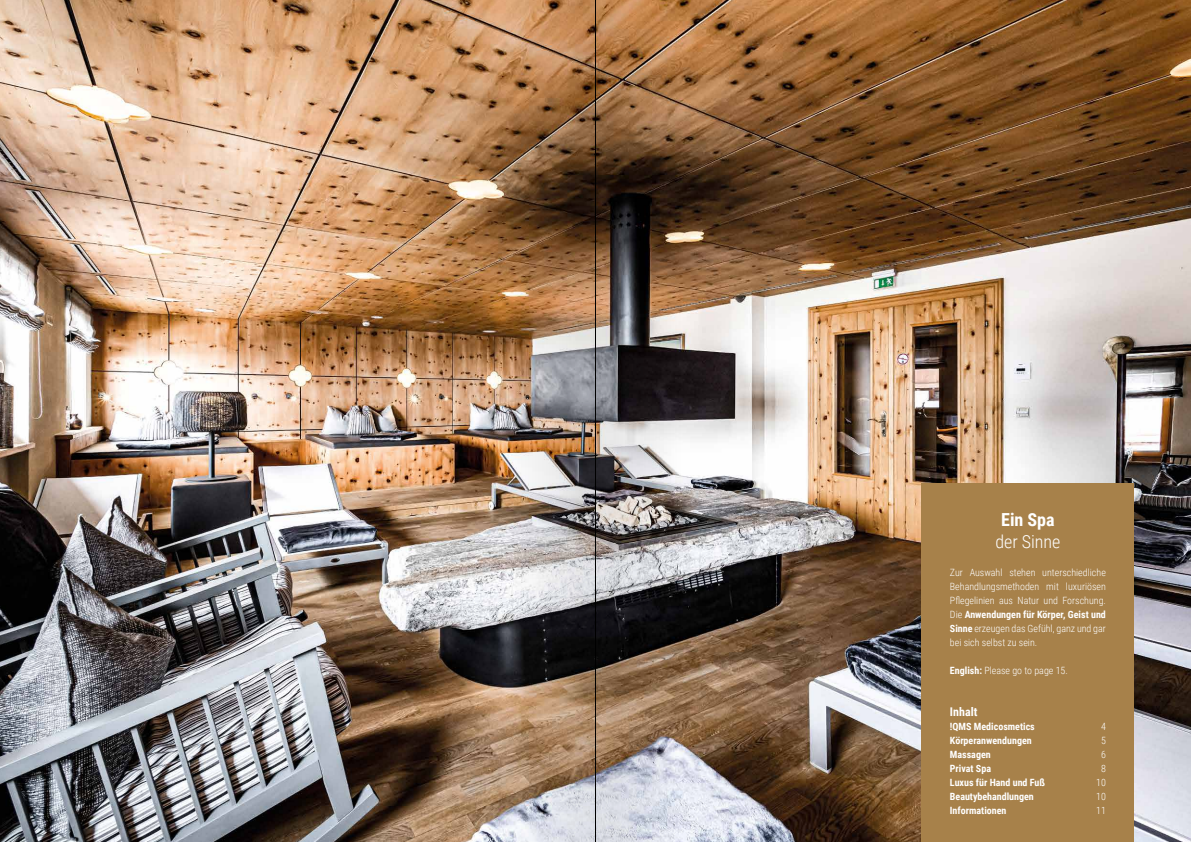
<style>
.page{position:relative;width:1191px;height:842px;background:#fff}
.page>*{position:absolute;margin:0;border:0;box-sizing:border-box;transform-origin:0 0}
.t1{font:300 18px "Roboto Condensed";color:#fff}
.t2{font:700 18px "Roboto Condensed";color:#fff}
.t3{font:700 12px "Roboto Condensed";color:#fff}
.t4{font:300 10px/14px "Roboto Condensed";color:#fff;text-align:justify}
.t5{font:700 10px "Roboto Condensed";color:#fff}
.s1{font-weight:700}
</style>
<div class="page">
<img style="left:0;top:0;width:1191px;height:842px">
<div style="left:921px;top:484px;width:213px;height:358px;background:#a7814a"></div>
<img style="left:595px;top:0;width:100px;height:842px">
<img style="left:495px;top:0;width:100px;height:842px">
<h1 class="t2" style="left:1001px;top:507px;width:55px">Ein Spa</h1>
<h1 class="t1" style="left:995px;top:529px;width:67px">der Sinne</h1>
<p class="t4" style="left:950px;top:565px;width:157px">Zur Auswahl stehen unterschiedliche Behandlungsmethoden mit luxuriösen Pflegelinien aus Natur und Forschung.<br>Die <span class="s1">Anwendungen für Körper, Geist und Sinne</span> erzeugen das Gefühl, ganz und gar bei sich selbst zu sein.</p>
<p class="t4" style="left:950px;top:663px;width:119px"><span class="s1">English:</span> Please go to page 15.</p>
<p class="t3" style="left:950px;top:703px;width:29px">Inhalt</p>
<p class="t5" style="left:950px;top:719px;width:86px">!QMS Medicosmetics</p>
<p class="t4" style="left:1101px;top:719px;width:6px">4</p>
<p class="t5" style="left:950px;top:733px;width:83px">Körperanwendungen</p>
<p class="t4" style="left:1101px;top:733px;width:6px">5</p>
<p class="t5" style="left:950px;top:747px;width:42px">Massagen</p>
<p class="t4" style="left:1101px;top:747px;width:6px">6</p>
<p class="t5" style="left:950px;top:761px;width:43px">Privat Spa</p>
<p class="t4" style="left:1101px;top:761px;width:6px">8</p>
<p class="t5" style="left:950px;top:775px;width:97px">Luxus für Hand und Fuß</p>
<p class="t4" style="left:1096px;top:775px;width:11px">10</p>
<p class="t5" style="left:950px;top:789px;width:85px">Beautybehandlungen</p>
<p class="t4" style="left:1096px;top:789px;width:11px">10</p>
<p class="t5" style="left:950px;top:803px;width:58px">Informationen</p>
<p class="t4" style="left:1096px;top:803px;width:11px">11</p>
</div>
